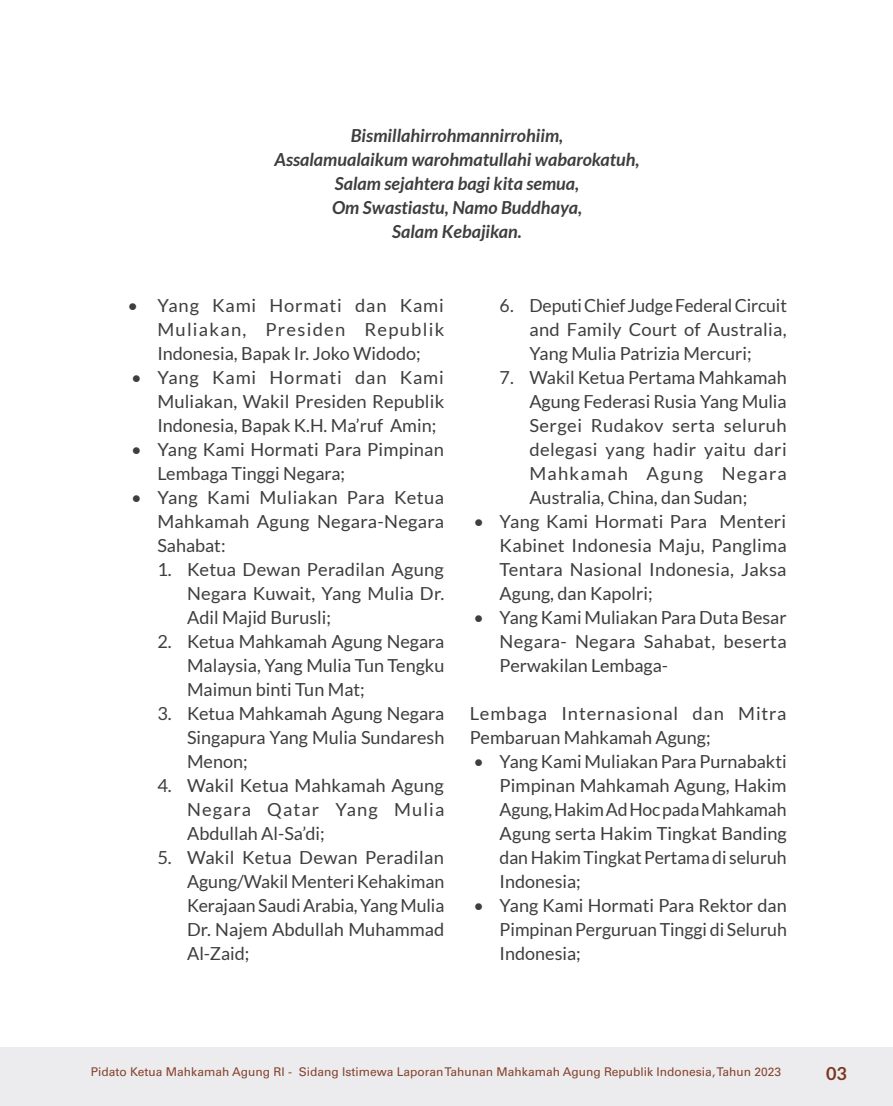
<style>
.page{position:relative;width:893px;height:1106px;background:#fff}
.page>*{position:absolute;margin:0;border:0;box-sizing:border-box;transform-origin:0 0}
._6-6{font:18px/24px "Lato";color:#3e3e3f;text-align:justify}
.t1{font:italic 700 18px/24px "Lato";color:#3e3e3f;text-align:center}
._6-6-2{font:18px/24px "Lato";letter-spacing:.05em;color:#3e3e3f}
.t2{font:700 18px "Lato";color:#7b351f}
.t3{font:12px "Univers LT Std";color:#85432e}
</style>
<div class="page">
<div style="left:0;top:1047px;width:893px;height:59px;background:#ececee"></div>
<p class="t1" style="left:351px;top:124px;width:214px">Bismillahirrohmannirrohiim,</p>
<p class="t1" style="left:275px;top:148px;width:367px">Assalamualaikum warohmatullahi wabarokatuh,</p>
<p class="t1" style="left:335px;top:172px;width:246px">Salam sejahtera bagi kita semua,</p>
<p class="t1" style="left:332px;top:196px;width:252px">Om Swastiastu, Namo Buddhaya,<br>Salam Kebajikan.</p>
<p class="_6-6" style="left:157px;top:293px;width:289px;text-indent:-30px">• Yang Kami Hormati dan Kami Muliakan, Presiden Republik Indonesia, Bapak Ir. Joko Widodo;</p>
<p class="_6-6" style="left:157px;top:365px;width:288px;text-indent:-26px">• Yang Kami Hormati dan Kami Muliakan, Wakil Presiden Republik Indonesia, Bapak K.H. Ma’ruf Amin;</p>
<p class="_6-6" style="left:157px;top:437px;width:288px;text-indent:-26px">• Yang Kami Hormati Para Pimpinan<br>Lembaga Tinggi Negara;</p>
<p class="_6-6" style="left:157px;top:485px;width:288px;text-indent:-26px">• Yang Kami Muliakan Para Ketua Mahkamah Agung Negara-Negara Sahabat:</p>
<p class="_6-6" style="left:187px;top:557px;width:259px;text-indent:-30px">1. Ketua Dewan Peradilan Agung Negara Kuwait, Yang Mulia Dr.<br>Adil Majid Burusli;</p>
<p class="_6-6" style="left:187px;top:629px;width:259px;text-indent:-30px">2. Ketua Mahkamah Agung Negara Malaysia, Yang Mulia Tun Tengku Maimun binti Tun Mat;</p>
<p class="_6-6" style="left:187px;top:701px;width:259px;text-indent:-30px">3. Ketua Mahkamah Agung Negara Singapura Yang Mulia Sundaresh Menon;</p>
<p class="_6-6" style="left:187px;top:773px;width:259px;text-indent:-30px">4. Wakil Ketua Mahkamah Agung Negara Qatar Yang Mulia Abdullah Al-Sa’di;</p>
<p class="_6-6" style="left:187px;top:845px;width:259px;text-indent:-30px">5. Wakil Ketua Dewan Peradilan Agung/Wakil Menteri Kehakiman Kerajaan Saudi Arabia, Yang Mulia Dr. Najem Abdullah Muhammad Al-Zaid;</p>
<p class="_6-6" style="left:529px;top:293px;width:259px;text-indent:-30px">6. Deputi Chief Judge Federal Circuit and Family Court of Australia, Yang Mulia Patrizia Mercuri;</p>
<p class="_6-6" style="left:529px;top:365px;width:259px;text-indent:-30px">7. Wakil Ketua Pertama Mahkamah Agung Federasi Rusia Yang Mulia Sergei Rudakov serta seluruh delegasi yang hadir yaitu dari Mahkamah Agung Negara Australia, China, dan Sudan;</p>
<p class="_6-6" style="left:500px;top:509px;width:289px;text-indent:-26px">• Yang Kami Hormati Para Menteri Kabinet Indonesia Maju, Panglima Tentara Nasional Indonesia, Jaksa Agung, dan Kapolri;</p>
<p class="_6-6" style="left:500px;top:605px;width:289px;text-indent:-26px">• Yang Kami Muliakan Para Duta Besar Negara- Negara Sahabat, beserta Perwakilan Lembaga-</p>
<p class="_6-6-2" style="left:470px;top:701px;width:318px">Lembaga Internasional dan Mitra<br>Pembaruan Mahkamah Agung;</p>
<p class="_6-6" style="left:500px;top:749px;width:289px;text-indent:-26px">• Yang Kami Muliakan Para Purnabakti Pimpinan Mahkamah Agung, Hakim Agung, Hakim Ad Hoc pada Mahkamah Agung serta Hakim Tingkat Banding dan Hakim Tingkat Pertama di seluruh Indonesia;</p>
<p class="_6-6" style="left:500px;top:893px;width:289px;text-indent:-26px">• Yang Kami Hormati Para Rektor dan Pimpinan Perguruan Tinggi di Seluruh Indonesia;</p>
<p class="t3" style="left:91px;top:1064px;width:692px">Pidato Ketua Mahkamah Agung RI - Sidang Istimewa Laporan Tahunan Mahkamah Agung Republik Indonesia, Tahun 2023</p>
<p class="t2" style="left:826px;top:1062px;width:22px">03</p>
</div>
